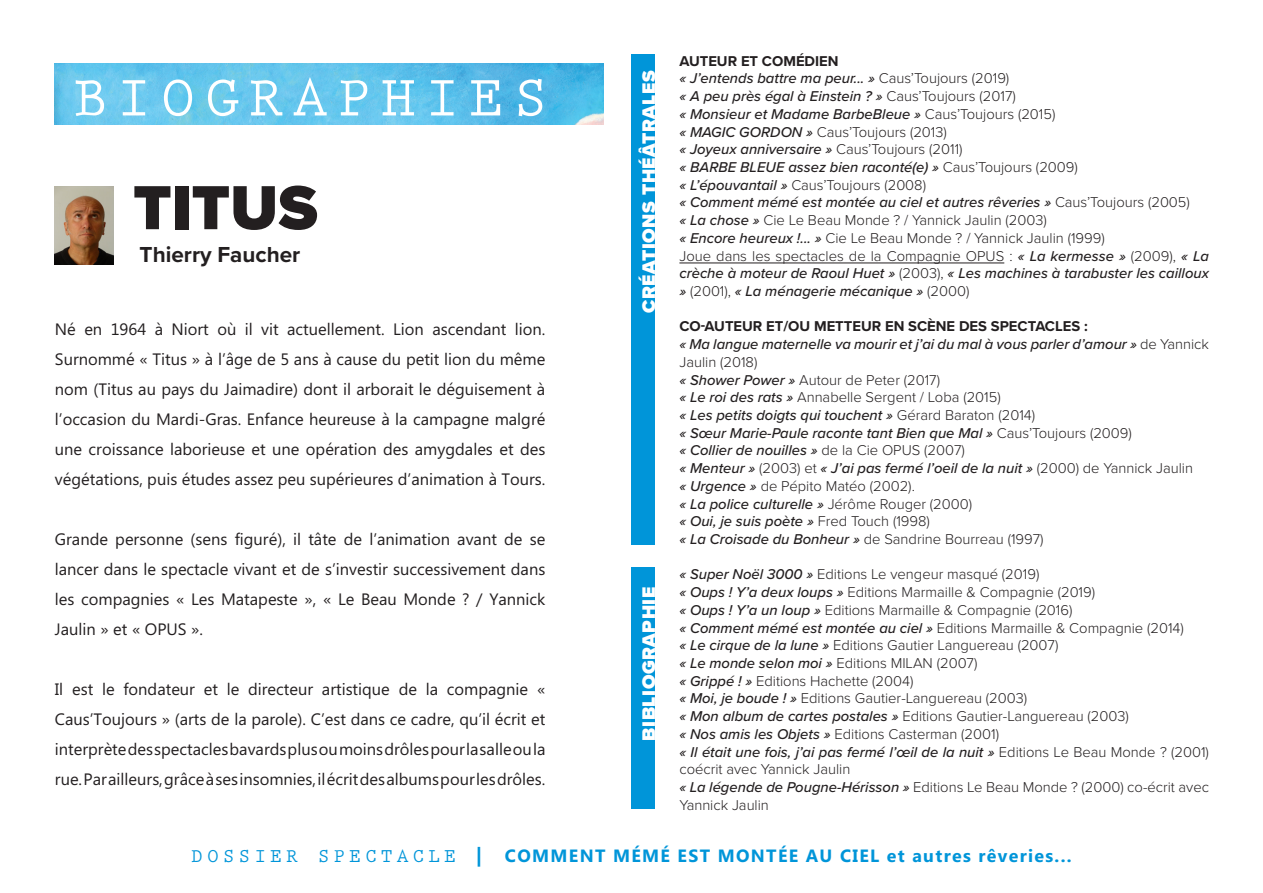
<style>
.page{position:relative;width:1263px;height:893px;background:#fff}
.page>*{position:absolute;margin:0;border:0;box-sizing:border-box;transform-origin:0 0}
.t1{font:900 64.5px "Proxima Nova";color:#231f20}
.t2{font:700 58.8px "Prestige Elite Std";letter-spacing:.15em;color:#fff}
.t3{font:700 22.5px "Proxima Nova";color:#231f20}
.t4{font:900 19.05px "Proxima Nova";letter-spacing:.03em;color:#fff}
.t5{font:700 17.85px "Microsoft Phags Pa";letter-spacing:.075em;color:#0095d9}
.t6{font:16.5px/30px "Microsoft Phags Pa";color:#231f20;text-align:justify}
.t7{font:300 14.7px/17.7px "Proxima Nova";color:#231f20}
.t8{font:italic 500 14.7px/17.7px "Proxima Nova";color:#231f20;text-align:justify}
.t9{font:700 14.7px "Proxima Nova";color:#231f20}
.s1{font-weight:300;font-style:normal}
.s2{font-weight:500;font-style:italic}
.s3{font-family:"Prestige Elite Std";font-size:19.8px}
.s4{font-size:19.8px}
</style>
<div class="page">
<img style="left:54px;top:64px;width:550px;height:61px">
<div style="left:631px;top:54px;width:24px;height:490px;background:#0095d9"></div>
<div style="left:631px;top:568px;width:24px;height:241px;background:#0095d9"></div>
<hr style="left:679px;top:263px;width:325px;height:1px;background:#231f20">
<img style="left:54px;top:186px;width:59px;height:79px">
<p class="t2" style="left:72px;top:66px;width:477px">BIOGRAPHIES</p>
<p class="t1" style="left:133px;top:160px;width:186px">TITUS</p>
<p class="t3" style="left:140px;top:238px;width:162px">Thierry Faucher</p>
<p class="t6" style="left:55px;top:313px;width:492px">Né en 1964 à Niort où il vit actuellement. Lion ascendant lion.<br>Surnommé « Titus » à l’âge de 5 ans à cause du petit lion du même nom (Titus au pays du Jaimadire) dont il arborait le déguisement à l’occasion du Mardi-Gras. Enfance heureuse à la campagne malgré une croissance laborieuse et une opération des amygdales et des végétations, puis études assez peu supérieures d’animation à Tours.</p>
<p class="t6" style="left:55px;top:523px;width:492px">Grande personne (sens figuré), il tâte de l’animation avant de se lancer dans le spectacle vivant et de s’investir successivement dans les compagnies « Les Matapeste », « Le Beau Monde ? / Yannick Jaulin » et « OPUS ».</p>
<p class="t6" style="left:55px;top:673px;width:492px">Il est le fondateur et le directeur artistique de la compagnie « Caus’Toujours » (arts de la parole). C’est dans ce cadre, qu’il écrit et interprète des spectacles bavards plus ou moins drôles pour la salle ou la rue. Par ailleurs, grâce à ses insomnies, il écrit des albums pour les drôles.</p>
<p class="t4" style="left:635px;top:313px;width:244px;rotate:-90deg">CRÉATIONS THÉÂTRALES</p>
<p class="t4" style="left:635px;top:741px;width:155px;rotate:-90deg">BIBLIOGRAPHIE</p>
<p class="t9" style="left:679px;top:50px;width:161px">AUTEUR ET COMÉDIEN</p>
<p class="t8" style="left:679px;top:69px;width:331px">« J’entends battre ma peur... » <span class="s1">Caus’Toujours (2019)</span></p>
<p class="t8" style="left:679px;top:87px;width:338px">« A peu près égal à Einstein ? » <span class="s1">Caus’Toujours (2017)</span></p>
<p class="t8" style="left:679px;top:105px;width:377px">« Monsieur et Madame BarbeBleue » <span class="s1">Caus’Toujours (2015)</span></p>
<p class="t7" style="left:679px;top:122px;width:269px"><span class="s2">« MAGIC GORDON »</span> Caus’Toujours (2013)</p>
<p class="t8" style="left:679px;top:140px;width:285px">« Joyeux anniversaire » <span class="s1">Caus’Toujours (2011)</span></p>
<p class="t8" style="left:679px;top:158px;width:400px">« BARBE BLEUE assez bien raconté(e) » <span class="s1">Caus’Toujours (2009)</span></p>
<p class="t7" style="left:679px;top:175px;width:248px"><span class="s2">« L’épouvantail »</span> Caus’Toujours (2008)</p>
<p class="t8" style="left:679px;top:193px;width:512px">« Comment mémé est montée au ciel et autres rêveries » <span class="s1">Caus’Toujours (2005)</span></p>
<p class="t7" style="left:679px;top:211px;width:369px"><span class="s2">« La chose »</span> Cie Le Beau Monde ? / Yannick Jaulin (2003)</p>
<p class="t7" style="left:679px;top:228px;width:427px"><span class="s2">« Encore heureux !... »</span> Cie Le Beau Monde ? / Yannick Jaulin (1999)</p>
<p class="t8" style="left:679px;top:246px;width:531px"><span class="s1">Joue dans les spectacles de la Compagnie OPUS :</span> « La kermesse » <span class="s1">(2009),</span> « La crèche à moteur de Raoul Huet » <span class="s1">(2003),</span> « Les machines à tarabuster les cailloux » <span class="s1">(2001),</span> « La ménagerie mécanique » <span class="s1">(2000)</span></p>
<p class="t9" style="left:679px;top:316px;width:410px">CO-AUTEUR ET/OU METTEUR EN SCÈNE DES SPECTACLES :</p>
<p class="t8" style="left:679px;top:335px;width:531px">« Ma langue maternelle va mourir et j’ai du mal à vous parler d’amour » <span class="s1">de Yannick<br>Jaulin (2018)</span></p>
<p class="t7" style="left:679px;top:370px;width:262px"><span class="s2">« Shower Power »</span> Autour de Peter (2017)</p>
<p class="t7" style="left:679px;top:388px;width:323px"><span class="s2">« Le roi des rats »</span> Annabelle Sergent / Loba (2015)</p>
<p class="t8" style="left:679px;top:406px;width:357px">« Les petits doigts qui touchent » <span class="s1">Gérard Baraton (2014)</span></p>
<p class="t8" style="left:679px;top:423px;width:454px">« Sœur Marie-Paule raconte tant Bien que Mal » <span class="s1">Caus’Toujours (2009)</span></p>
<p class="t8" style="left:679px;top:441px;width:287px">« Collier de nouilles » <span class="s1">de la Cie OPUS (2007)</span></p>
<p class="t8" style="left:679px;top:459px;width:515px">« Menteur » <span class="s1">(2003) et</span> « J’ai pas fermé l’oeil de la nuit » <span class="s1">(2000) de Yannick Jaulin</span></p>
<p class="t7" style="left:679px;top:476px;width:237px"><span class="s2">« Urgence »</span> de Pépito Matéo (2002).</p>
<p class="t8" style="left:679px;top:494px;width:294px">« La police culturelle » <span class="s1">Jérôme Rouger (2000)</span></p>
<p class="t8" style="left:679px;top:512px;width:252px">« Oui, je suis poète » <span class="s1">Fred Touch (1998)</span></p>
<p class="t7" style="left:679px;top:529px;width:366px"><span class="s2">« La Croisade du Bonheur »</span> de Sandrine Bourreau (1997)</p>
<p class="t7" style="left:679px;top:565px;width:361px"><span class="s2">« Super Noël 3000 »</span> Editions Le vengeur masqué (2019)</p>
<p class="t7" style="left:679px;top:583px;width:417px"><span class="s2">« Oups ! Y’a deux loups »</span> Editions Marmaille &amp; Compagnie (2019)</p>
<p class="t7" style="left:679px;top:600px;width:395px"><span class="s2">« Oups ! Y’a un loup »</span> Editions Marmaille &amp; Compagnie (2016)</p>
<p class="t7" style="left:679px;top:618px;width:506px"><span class="s2">« Comment mémé est montée au ciel »</span> Editions Marmaille &amp; Compagnie (2014)</p>
<p class="t7" style="left:679px;top:636px;width:380px"><span class="s2">« Le cirque de la lune »</span> Editions Gautier Languereau (2007)</p>
<p class="t7" style="left:679px;top:653px;width:299px"><span class="s2">« Le monde selon moi »</span> Editions MILAN (2007)</p>
<p class="t7" style="left:679px;top:671px;width:236px"><span class="s2">« Grippé ! »</span> Editions Hachette (2004)</p>
<p class="t7" style="left:679px;top:689px;width:349px"><span class="s2">« Moi, je boude ! »</span> Editions Gautier-Languereau (2003)</p>
<p class="t7" style="left:679px;top:707px;width:451px"><span class="s2">« Mon album de cartes postales »</span> Editions Gautier-Languereau (2003)</p>
<p class="t7" style="left:679px;top:724px;width:321px"><span class="s2">« Nos amis les Objets »</span> Editions Casterman (2001)</p>
<p class="t7" style="left:679px;top:742px;width:531px"><span class="s2">« Il était une fois, j’ai pas fermé l’œil de la nuit »</span> Editions Le Beau Monde ? (2001) coécrit avec Yannick Jaulin</p>
<p class="t7" style="left:679px;top:777px;width:531px"><span class="s2">« La légende de Pougne-Hérisson »</span> Editions Le Beau Monde ? (2000) co-écrit avec<br>Yannick Jaulin</p>
<p class="t5" style="left:191px;top:843px;width:882px"><span class="s3">DOSSIER SPECTACLE</span> <span class="s4">|</span> COMMENT MÉMÉ EST MONTÉE AU CIEL et autres rêveries...</p>
</div>
